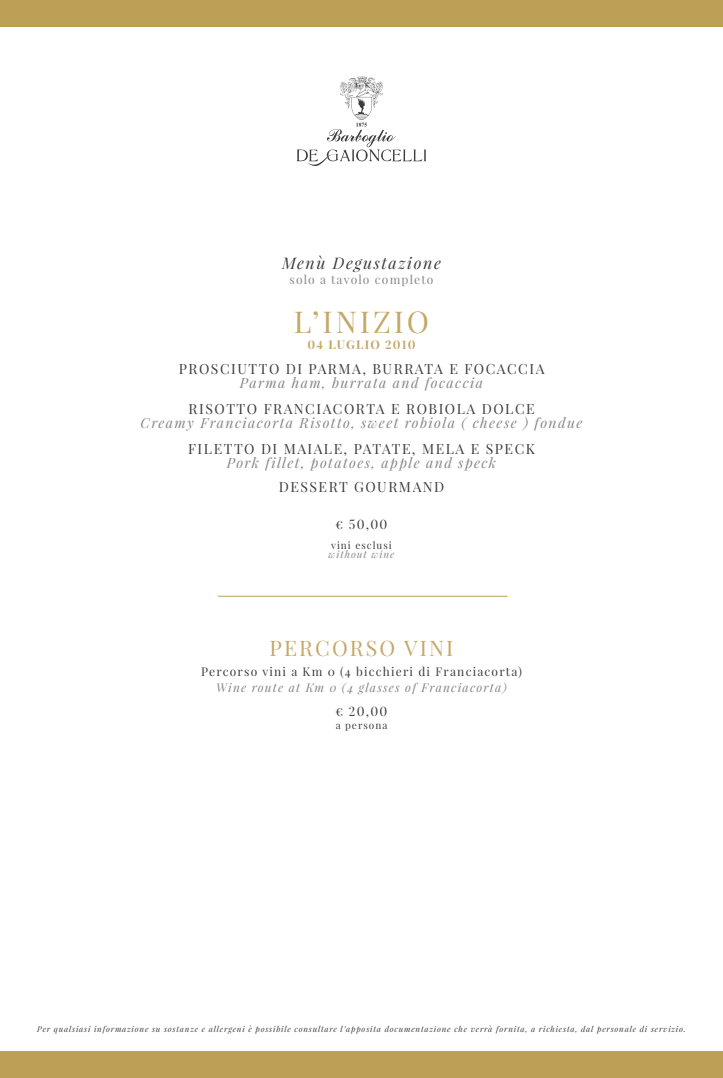
<style>
.page{position:relative;width:723px;height:1078px;background:#fff}
.page>*{position:absolute;margin:0;border:0;box-sizing:border-box;transform-origin:0 0}
.t1{font:30px "Playfair Display";letter-spacing:.1em;color:#c4a867}
.t2{font:21.3px "Playfair Display";letter-spacing:.1em;color:#c4a867}
.t3{font:italic 16px "Playfair Display";letter-spacing:.1em;color:#3c3c3b}
.t4{font:14px "Playfair Display";letter-spacing:.11em;color:#3c3c3b}
.t5{font:italic 14px "Playfair Display";letter-spacing:.1em;color:#878787}
.t6{font:13px "Playfair Display";letter-spacing:.1em;color:#3c3c3b}
.t7{font:12px "Playfair Display";letter-spacing:.1em;color:#3c3c3b}
.t8{font:italic 12px "Playfair Display";letter-spacing:.1em;color:#878787}
.t9{font:12px "Playfair Display";letter-spacing:.1em;color:#878787}
.t10{font:700 12px "Playfair Display";letter-spacing:.1em;color:#c4a867}
.t11{font:10px "Playfair Display";letter-spacing:.1em;color:#3c3c3b}
.t12{font:italic 10px "Playfair Display";letter-spacing:.1em;color:#878787}
.t13{font:italic 8px "Playfair Display";letter-spacing:.1em;color:#3c3c3b}
</style>
<div class="page">
<div style="left:0;top:0;width:723px;height:27px;background:#be9f56"></div>
<div style="left:0;top:1050px;width:723px;height:27px;background:#be9f56"></div>
<svg style="left:297px;top:76px;width:129px;height:90px"></svg>
<hr style="left:218px;top:595px;width:289px;height:1px;background:#be9f56">
<h3 class="t3" style="left:282px;top:253px;width:160px">Menù Degustazione</h3>
<h3 class="t9" style="left:289px;top:272px;width:146px">solo a tavolo completo</h3>
<h1 class="t1" style="left:294px;top:302px;width:137px">L’INIZIO</h1>
<h3 class="t10" style="left:307px;top:336px;width:110px">04 LUGLIO 2010</h3>
<h3 class="t4" style="left:179px;top:360px;width:367px">PROSCIUTTO DI PARMA, BURRATA E FOCACCIA</h3>
<h3 class="t5" style="left:240px;top:374px;width:245px">Parma ham, burrata and focaccia</h3>
<h3 class="t4" style="left:188px;top:400px;width:348px">RISOTTO FRANCIACORTA E ROBIOLA DOLCE</h3>
<h3 class="t5" style="left:141px;top:414px;width:443px">Creamy Franciacorta Risotto, sweet robiola ( cheese ) fondue</h3>
<h3 class="t4" style="left:188px;top:440px;width:348px">FILETTO DI MAIALE, PATATE, MELA E SPECK</h3>
<h3 class="t5" style="left:227px;top:454px;width:271px">Pork fillet, potatoes, apple and speck</h3>
<h3 class="t4" style="left:279px;top:478px;width:167px">DESSERT GOURMAND</h3>
<h3 class="t6" style="left:335px;top:515px;width:54px">€ 50,00</h3>
<p class="t11" style="left:331px;top:538px;width:62px">vini esclusi</p>
<p class="t12" style="left:328px;top:547px;width:67px">without wine</p>
<h2 class="t2" style="left:269px;top:634px;width:185px">PERCORSO VINI</h2>
<h3 class="t7" style="left:201px;top:664px;width:322px">Percorso vini a Km 0 (4 bicchieri di Franciacorta)</h3>
<h3 class="t8" style="left:216px;top:678px;width:292px">Wine route at Km 0 (4 glasses of Franciacorta)</h3>
<h3 class="t6" style="left:335px;top:702px;width:53px">€ 20,00</h3>
<p class="t11" style="left:336px;top:718px;width:53px">a persona</p>
<p class="t13" style="left:37px;top:1023px;width:650px">Per qualsiasi informazione su sostanze e allergeni è possibile consultare l’apposita documentazione che verrà fornita, a richiesta, dal personale di servizio.</p>
</div>
